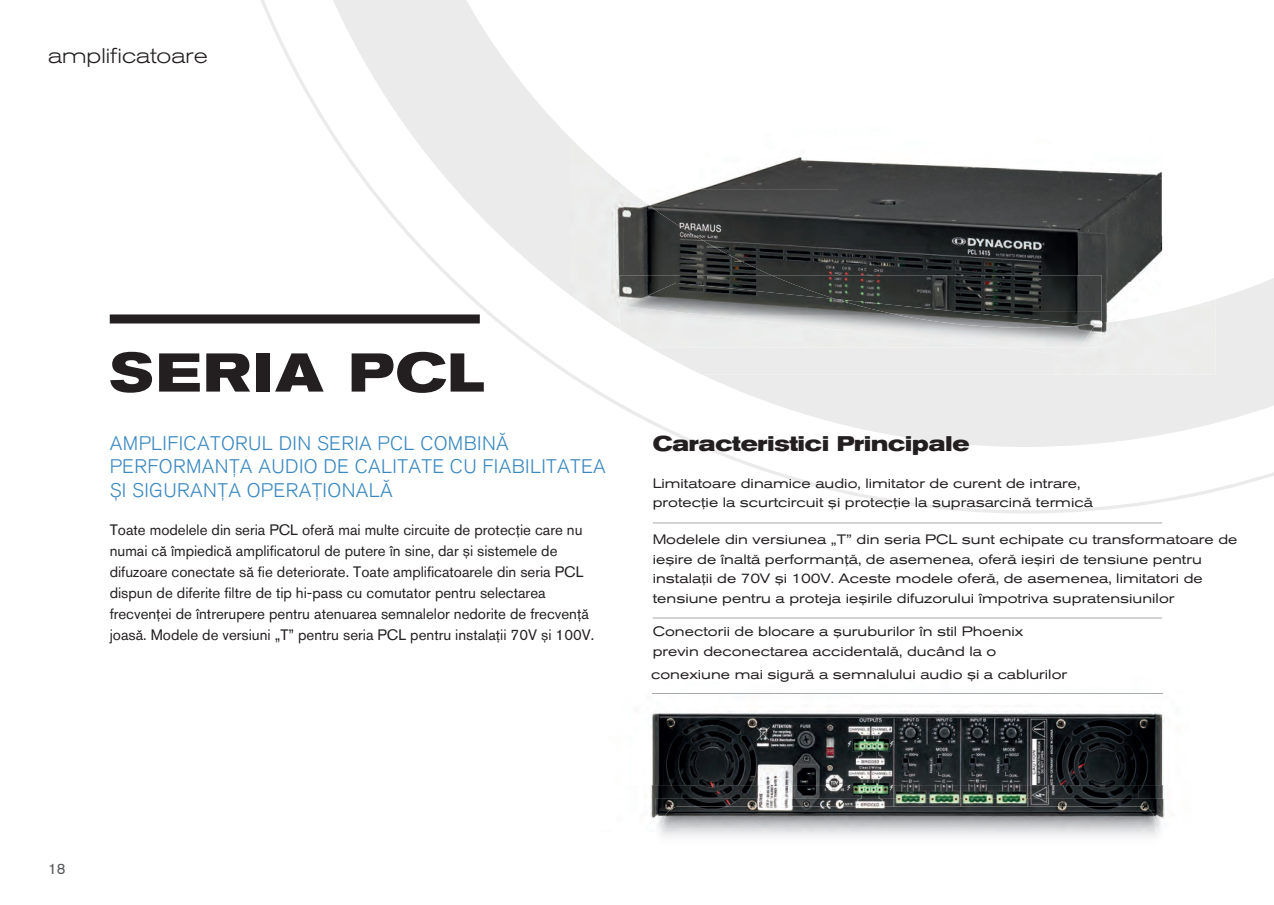
<style>
.page{position:relative;width:1274px;height:905px;background:#fff}
.page>*{position:absolute;margin:0;border:0;box-sizing:border-box;transform-origin:0 0}
.t1{font:700 expanded 54px "Akzidenz Grotesk Pro";letter-spacing:.04em;color:#231f20}
.t2{font:700 expanded 21px "Akzidenz Grotesk Pro";color:#231f20}
.t3{font:300 expanded 21px "Akzidenz Grotesk Pro";color:#231f20}
.t4{font:300 19.5px/23.4px "Akzidenz Grotesk Pro";letter-spacing:.02em;color:#3a88bf}
.t5{font:15px/21px "Akzidenz Grotesk Pro";color:#231f20}
.t6{font:15px "Akzidenz Grotesk Pro";color:#57585a}
.t7{font:expanded 13.5px/19.5px "Akzidenz Grotesk Pro";color:#231f20}
.s1{font-style:inherit}
</style>
<div class="page">
<svg style="left:257px;top:0;width:1017px;height:513px"></svg>
<svg style="left:330px;top:0;width:944px;height:446px"></svg>
<hr style="left:653px;top:522px;width:509px;height:1px;background:#a8a9ad">
<hr style="left:653px;top:617px;width:509px;height:1px;background:#a8a9ad">
<div style="left:110px;top:314px;width:370px;height:9px;background:#231f20"></div>
<img style="left:570px;top:97px;width:269px;height:92px">
<img style="left:839px;top:97px;width:323px;height:139px">
<img style="left:1162px;top:97px;width:54px;height:202px">
<img style="left:732px;top:189px;width:107px;height:47px">
<img style="left:732px;top:236px;width:430px;height:46px">
<img style="left:570px;top:329px;width:54px;height:45px">
<img style="left:1102px;top:282px;width:60px;height:17px">
<img style="left:624px;top:347px;width:25px;height:27px">
<img style="left:570px;top:137px;width:54px;height:192px">
<img style="left:624px;top:186px;width:108px;height:89px">
<img style="left:731px;top:256px;width:40px;height:19px">
<img style="left:1054px;top:299px;width:162px;height:75px">
<div style="left:649px;top:347px;width:405px;height:27px;background:#ecebeb"></div>
<img style="left:888px;top:275px;width:214px;height:36px">
<img style="left:1088px;top:311px;width:14px;height:12px">
<img style="left:620px;top:275px;width:268px;height:72px">
<img style="left:1095px;top:323px;width:7px;height:24px">
<img style="left:998px;top:347px;width:83px;height:8px">
<img style="left:900px;top:299px;width:188px;height:16px">
<img style="left:624px;top:283px;width:276px;height:32px">
<img style="left:704px;top:315px;width:391px;height:32px">
<img style="left:650px;top:693px;width:515px;height:138px">
<img style="left:653px;top:693px;width:509px;height:1px">
<svg style="left:1267px;top:0;width:7px;height:7px"></svg>
<h2 class="t3" style="left:48px;top:42px;width:161px">amplificatoare</h2>
<h1 class="t1" style="left:110px;top:337px;width:376px">SERIA PCL</h1>
<h3 class="t4" style="left:110px;top:431px;width:498px">AMPLIFICATORUL DIN SERIA PCL COMBINĂ<br>PERFORMANȚA AUDIO DE CALITATE CU FIABILITATEA<br>ȘI SIGURANȚA OPERAȚIONALĂ</h3>
<p class="t5" style="left:110px;top:518px;width:486px">Toate modelele din seria PCL oferă mai multe circuite de protecție care nu numai că împiedică amplificatorul de putere în sine, dar și sistemele de difuzoare conectate să fie deteriorate. Toate amp<span class="s1">lificatoarele</span> d<span class="s1">in</span> seria PCL dispun de diferite filtre de tip hi-pass cu <span class="s1">comutator pentru selectarea </span>frecvenț<span class="s1">ei</span> de întrerupere pentru atenuarea semnalelor nedorite de frecvență joasă. Modele de versiuni „T” pentru seria PCL pentru instalații 70V și 100V.</p>
<h2 class="t2" style="left:653px;top:430px;width:318px">Caracteristici Principale</h2>
<p class="t7" style="left:653px;top:473px;width:442px">Limitatoare dinamice audio, limitator de curent de intrare, protecție la scurtcircuit și protecție la suprasarcină termică</p>
<p class="t7" style="left:653px;top:529px;width:586px">Modelele din versiunea „T” din seria PCL sunt echipate cu transformatoare de ieșire de înaltă performanță, de asemenea, oferă ieșiri de tensiune pentru instalații de 70V și 100V. Aceste modele oferă, de asemenea, limitatori de tensiune pentru a proteja ieșirile difuzorului împotriva supratensiunilor</p>
<p class="t7" style="left:653px;top:621px;width:372px">Conectorii de blocare a șuruburilor în stil Phoenix previn deconectarea accidentală, ducând la o</p>
<p class="t7" style="left:651px;top:664px;width:418px">conexiune mai sigură a semnalului audio și a cablurilor</p>
<p class="t6" style="left:48px;top:859px;width:19px">18</p>
</div>
